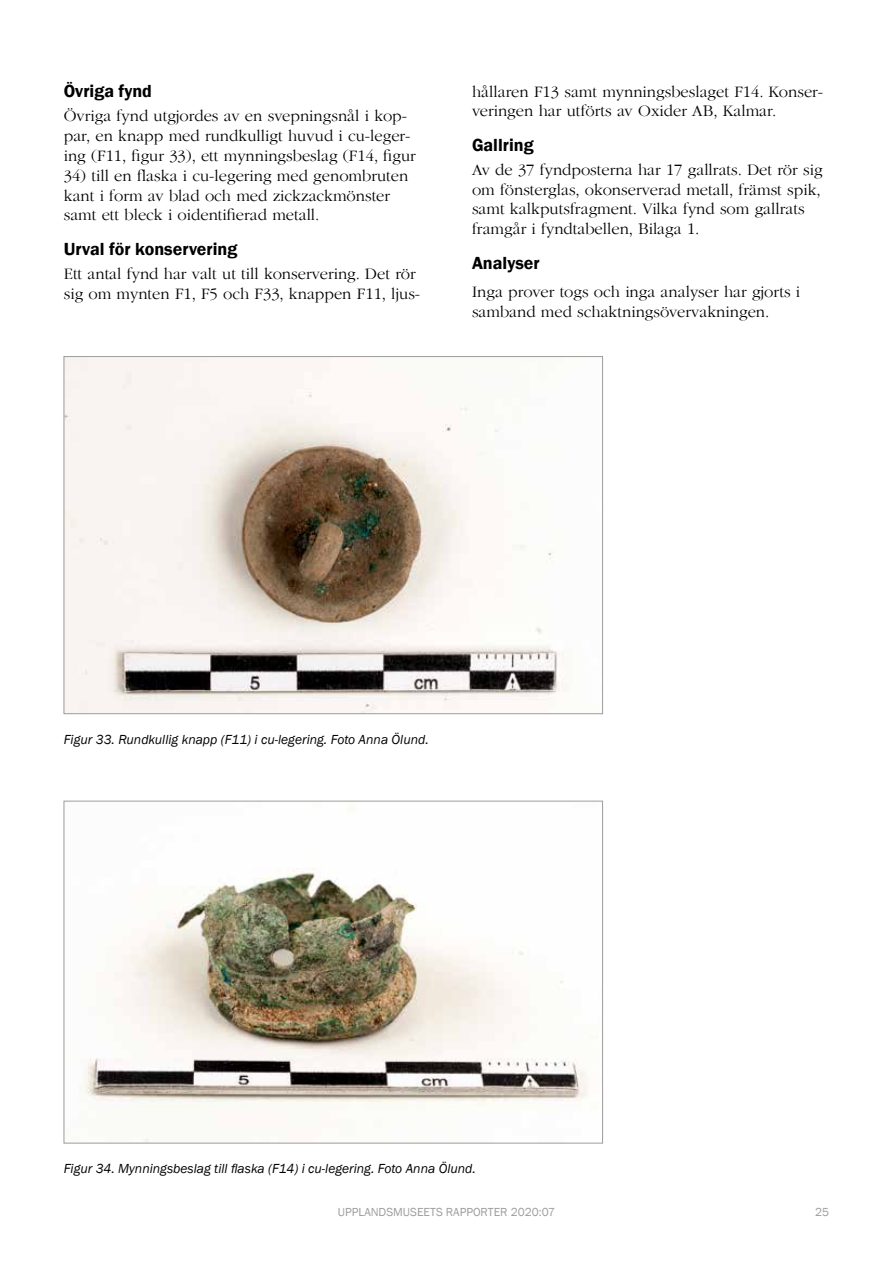
<style>
.page{position:relative;width:893px;height:1263px;background:#fff}
.page>*{position:absolute;margin:0;border:0;box-sizing:border-box;transform-origin:0 0}
.t1{font:600 18px "Franklin Gothic";color:#000}
.t2{font:300 16.5px/19.8px "ITC Garamond Std";color:#000}
.t3{font:italic 13.5px "Franklin Gothic";color:#000}
.t4{font:12px "Franklin Gothic";color:#9d9d9c}
</style>
<div class="page">
<img style="left:66px;top:358px;width:502px;height:354px">
<img style="left:80px;top:868px;width:508px;height:273px">
<p class="t1" style="left:64px;top:80px;width:90px">Övriga fynd</p>
<p class="t2" style="left:64px;top:106px;width:354px">Övriga fynd utgjordes av en svepningsnål i kop&shy;par, en knapp med rundkulligt huvud i cu-leger&shy;ing (F11, figur 33), ett mynningsbeslag (F14, figur</p>
<p class="t2" style="left:64px;top:166px;width:346px">34) till en flaska i cu-legering med genombruten kant i form av blad och med zickzackmönster samt ett bleck i oidentifierad metall.</p>
<p class="t1" style="left:64px;top:238px;width:175px">Urval för konservering</p>
<p class="t2" style="left:64px;top:264px;width:358px">Ett antal fynd har valt ut till konservering. Det rör sig om mynten F1, F5 och F33, knappen F11, ljus-</p>
<p class="t2" style="left:472px;top:82px;width:352px">hållaren F13 samt mynningsbeslaget F14. Konser&shy;veringen har utförts av Oxider AB, Kalmar.</p>
<p class="t1" style="left:472px;top:134px;width:63px">Gallring</p>
<p class="t2" style="left:472px;top:160px;width:352px">Av de 37 fyndposterna har 17 gallrats. Det rör sig om fönsterglas, okonserverad metall, främst spik, samt kalkputsfragment. Vilka fynd som gallrats framgår i fyndtabellen, Bilaga 1.</p>
<p class="t1" style="left:472px;top:252px;width:69px">Analyser</p>
<p class="t2" style="left:472px;top:282px;width:330px">Inga prover togs och inga analyser har gjorts i samband med schaktningsövervakningen.</p>
<p class="t3" style="left:64px;top:731px;width:366px">Figur 33. Rundkullig knapp (F11) i cu-legering. Foto Anna Ölund.</p>
<p class="t3" style="left:64px;top:1160px;width:413px">Figur 34. Mynningsbeslag till flaska (F14) i cu-legering. Foto Anna Ölund.</p>
<p class="t4" style="left:338px;top:1205px;width:219px">UPPLANDSMUSEETS RAPPORTER 2020:07</p>
<p class="t4" style="left:815px;top:1205px;width:16px">25</p>
</div>
